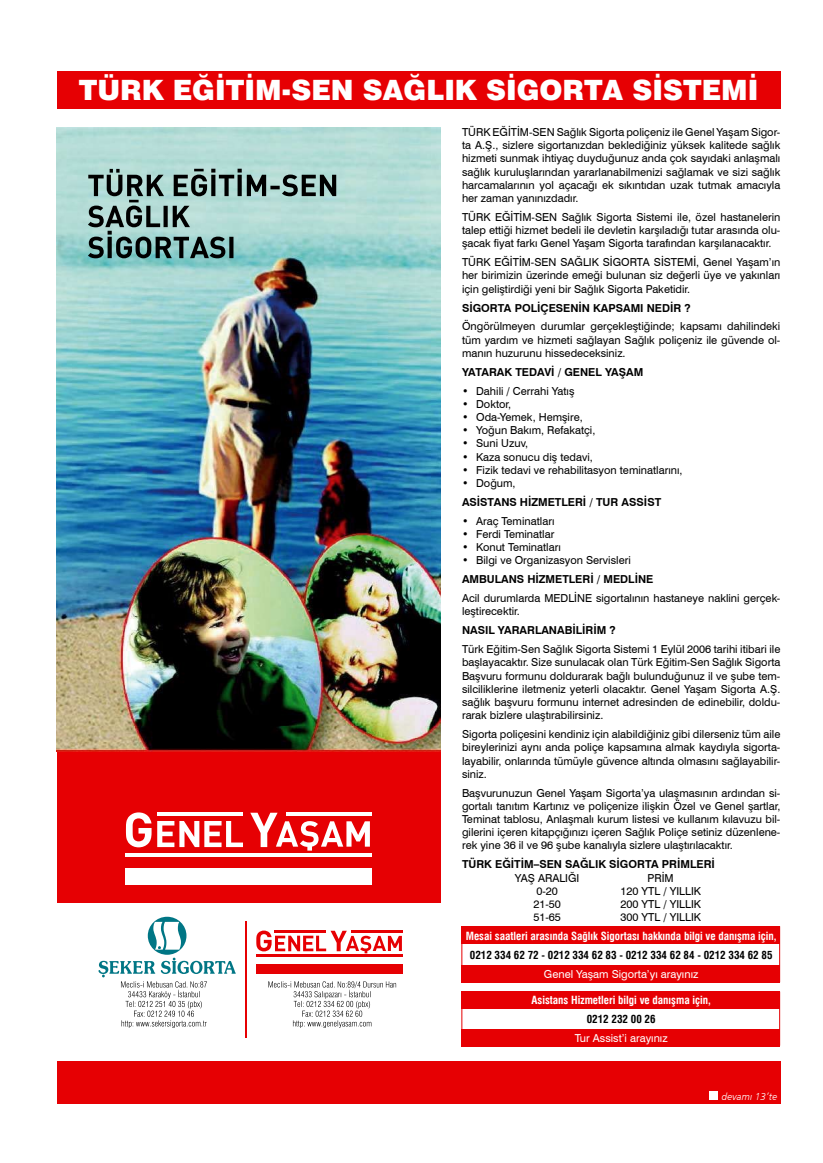
<style>
.page{position:relative;width:823px;height:1163px;background:#fff}
.page>*{position:absolute;margin:0;border:0;box-sizing:border-box;transform-origin:0 0}
.t1{font:900 28px "Swiss 721 BT";color:#fff}
.t2{font:11px/13.2px "Swiss 721 BT";color:#000;text-align:justify}
.t3{font:700 11px "Swiss 721 BT";color:#000}
.t4{font:700 condensed 11px "Swiss 721 BT";color:#fff}
.t5{font:700 condensed 11px "Swiss 721 BT";color:#000}
.t6{font:11px "Swiss 721 BT";color:#fff}
.t7{font:10px "Humanist 777 BT Light Italic B";color:#fff}
</style>
<div class="page">
<div style="left:461px;top:1028px;width:319px;height:17px;background:#e60003"></div>
<div style="left:461px;top:991px;width:319px;height:17px;background:#e60003"></div>
<div style="left:461px;top:965px;width:319px;height:17px;background:#e60003"></div>
<div style="left:461px;top:926px;width:319px;height:17px;background:#e60003"></div>
<div style="left:57px;top:71px;width:723px;height:37px;background:#e60003"></div>
<div style="left:57px;top:749px;width:383px;height:154px;background:#e60003"></div>
<img style="left:57px;top:128px;width:383px;height:622px">
<svg style="left:126px;top:812px;width:25px;height:35px"></svg>
<svg style="left:157px;top:821px;width:86px;height:26px"></svg>
<svg style="left:250px;top:812px;width:119px;height:38px"></svg>
<svg style="left:157px;top:812px;width:85px;height:3px"></svg>
<svg style="left:125px;top:853px;width:246px;height:3px"></svg>
<div style="left:125px;top:867px;width:246px;height:17px;background:#fff"></div>
<svg style="left:286px;top:812px;width:85px;height:3px"></svg>
<div style="left:57px;top:1060px;width:723px;height:43px;background:#e60003"></div>
<svg style="left:148px;top:916px;width:38px;height:38px"></svg>
<svg style="left:153px;top:921px;width:28px;height:28px"></svg>
<svg style="left:256px;top:930px;width:145px;height:23px"></svg>
<hr style="left:274px;top:930px;width:52px;height:2px;background:#e60003">
<hr style="left:256px;top:954px;width:147px;height:2px;background:#e60003">
<div style="left:256px;top:963px;width:147px;height:10px;background:#e60003"></div>
<hr style="left:351px;top:930px;width:52px;height:2px;background:#e60003">
<hr style="left:245px;top:921px;width:1px;height:116px;background:#e60003">
<svg style="left:268px;top:981px;width:128px;height:46px"></svg>
<svg style="left:98px;top:957px;width:138px;height:70px"></svg>
<svg style="left:88px;top:169px;width:248px;height:89px;background:#85a9a5"></svg>
<div style="left:708px;top:1091px;width:9px;height:8px;background:#fff"></div>
<h1 class="t1" style="left:79px;top:73px;width:680px">TÜRK EĞİTİM-SEN SAĞLIK SİGORTA SİSTEMİ</h1>
<p class="t2" style="left:461px;top:125px;width:320px">TÜRK EĞİTİM-SEN Sağlık Sigorta poliçeniz ile Genel Yaşam Sigor&shy;ta A.Ş., sizlere sigortanızdan beklediğiniz yüksek kalitede sağlık hizmeti sunmak ihtiyaç duyduğunuz anda çok sayıdaki anlaşmalı sağlık kuruluşlarından yararlanabilmenizi sağlamak ve sizi sağlık harcamalarının yol açacağı ek sıkıntıdan uzak tutmak amacıyla her zaman yanınızdadır.</p>
<p class="t2" style="left:461px;top:210px;width:320px">TÜRK EĞİTİM-SEN Sağlık Sigorta Sistemi ile, özel hastanelerin talep ettiği hizmet bedeli ile devletin karşıladığı tutar arasında olu&shy;şacak fiyat farkı Genel Yaşam Sigorta tarafından karşılanacaktır.</p>
<p class="t2" style="left:461px;top:255px;width:320px">TÜRK EĞİTİM-SEN SAĞLIK SİGORTA SİSTEMİ, Genel Yaşam’ın her birimizin üzerinde emeği bulunan siz değerli üye ve yakınları için geliştirdiği yeni bir Sağlık Sigorta Paketidir.</p>
<p class="t3" style="left:461px;top:300px;width:230px">SİGORTA POLİÇESENİN KAPSAMI NEDİR ?</p>
<p class="t2" style="left:461px;top:319px;width:320px">Öngörülmeyen durumlar gerçekleştiğinde; kapsamı dahilindeki tüm yardım ve hizmeti sağlayan Sağlık poliçeniz ile güvende ol&shy;manın huzurunu hissedeceksiniz.</p>
<p class="t3" style="left:461px;top:364px;width:183px">YATARAK TEDAVİ / GENEL YAŞAM</p>
<p class="t2" style="left:461px;top:383px;width:114px">• Dahili / Cerrahi Yatış</p>
<p class="t2" style="left:461px;top:397px;width:51px">• Doktor,</p>
<p class="t2" style="left:461px;top:410px;width:122px">• Oda-Yemek, Hemşire,</p>
<p class="t2" style="left:461px;top:423px;width:135px">• Yoğun Bakım, Refakatçi,</p>
<p class="t2" style="left:461px;top:436px;width:68px">• Suni Uzuv,</p>
<p class="t2" style="left:461px;top:449px;width:132px">• Kaza sonucu diş tedavi,</p>
<p class="t2" style="left:461px;top:463px;width:222px">• Fizik tedavi ve rehabilitasyon teminatlarını,</p>
<p class="t2" style="left:461px;top:476px;width:55px">• Doğum,</p>
<p class="t3" style="left:461px;top:494px;width:200px">ASİSTANS HİZMETLERİ / TUR ASSİST</p>
<p class="t2" style="left:461px;top:514px;width:94px">• Araç Teminatları</p>
<p class="t2" style="left:461px;top:527px;width:94px">• Ferdi Teminatlar</p>
<p class="t2" style="left:461px;top:540px;width:100px">• Konut Teminatları</p>
<p class="t2" style="left:461px;top:553px;width:170px">• Bilgi ve Organizasyon Servisleri</p>
<p class="t3" style="left:461px;top:571px;width:193px">AMBULANS HİZMETLERİ / MEDLİNE</p>
<p class="t2" style="left:461px;top:591px;width:320px">Acil durumlarda MEDLİNE sigortalının hastaneye naklini gerçek&shy;leştirecektir.</p>
<p class="t3" style="left:461px;top:622px;width:155px">NASIL YARARLANABİLİRİM ?</p>
<p class="t2" style="left:461px;top:642px;width:320px">Türk Eğitim-Sen Sağlık Sigorta Sistemi 1 Eylül 2006 tarihi itibari ile başlayacaktır. Size sunulacak olan Türk Eğitim-Sen Sağlık Sigorta Başvuru formunu doldurarak bağlı bulunduğunuz il ve şube tem&shy;silciliklerine iletmeniz yeterli olacaktır. Genel Yaşam Sigorta A.Ş. sağlık başvuru formunu internet adresinden de edinebilir, doldu&shy;rarak bizlere ulaştırabilirsiniz.</p>
<p class="t2" style="left:461px;top:727px;width:320px">Sigorta poliçesini kendiniz için alabildiğiniz gibi dilerseniz tüm aile bireylerinizi aynı anda poliçe kapsamına almak kaydıyla sigorta&shy;layabilir, onlarında tümüyle güvence altında olmasını sağlayabilir&shy;siniz.</p>
<p class="t2" style="left:461px;top:785px;width:320px">Başvurunuzun Genel Yaşam Sigorta’ya ulaşmasının ardından si&shy;gortalı tanıtım Kartınız ve poliçenize ilişkin Özel ve Genel şartlar, Teminat tablosu, Anlaşmalı kurum listesi ve kullanım kılavuzu bil&shy;gilerini içeren kitapçığınızı içeren Sağlık Poliçe setiniz düzenlene&shy;rek yine 36 il ve 96 şube kanalıyla sizlere ulaştırılacaktır.</p>
<p class="t3" style="left:461px;top:856px;width:254px">TÜRK EĞİTİM–SEN SAĞLIK SİGORTA PRİMLERİ</p>
<p class="t2" style="left:514px;top:870px;width:66px">YAŞ ARALIĞI</p>
<p class="t2" style="left:647px;top:870px;width:28px">PRİM</p>
<p class="t2" style="left:536px;top:883px;width:23px">0-20</p>
<p class="t2" style="left:620px;top:883px;width:82px">120 YTL / YILLIK</p>
<p class="t2" style="left:533px;top:896px;width:29px">21-50</p>
<p class="t2" style="left:620px;top:896px;width:82px">200 YTL / YILLIK</p>
<p class="t2" style="left:533px;top:910px;width:29px">51-65</p>
<p class="t2" style="left:620px;top:910px;width:82px">300 YTL / YILLIK</p>
<p class="t4" style="left:465px;top:929px;width:312px">Mesai saatleri arasında Sağlık Sigortası hakkında bilgi ve danışma için,</p>
<p class="t5" style="left:469px;top:948px;width:304px">0212 334 62 72 - 0212 334 62 83 - 0212 334 62 84 - 0212 334 62 85</p>
<p class="t6" style="left:543px;top:966px;width:156px">Genel Yaşam Sigorta’yı arayınız</p>
<p class="t4" style="left:531px;top:993px;width:181px">Asistans Hizmetleri bilgi ve danışma için,</p>
<p class="t5" style="left:586px;top:1012px;width:70px">0212 232 00 26</p>
<p class="t6" style="left:574px;top:1030px;width:94px">Tur Assist’i arayınız</p>
<p class="t7" style="left:721px;top:1089px;width:57px">devamı 13’te</p>
</div>
